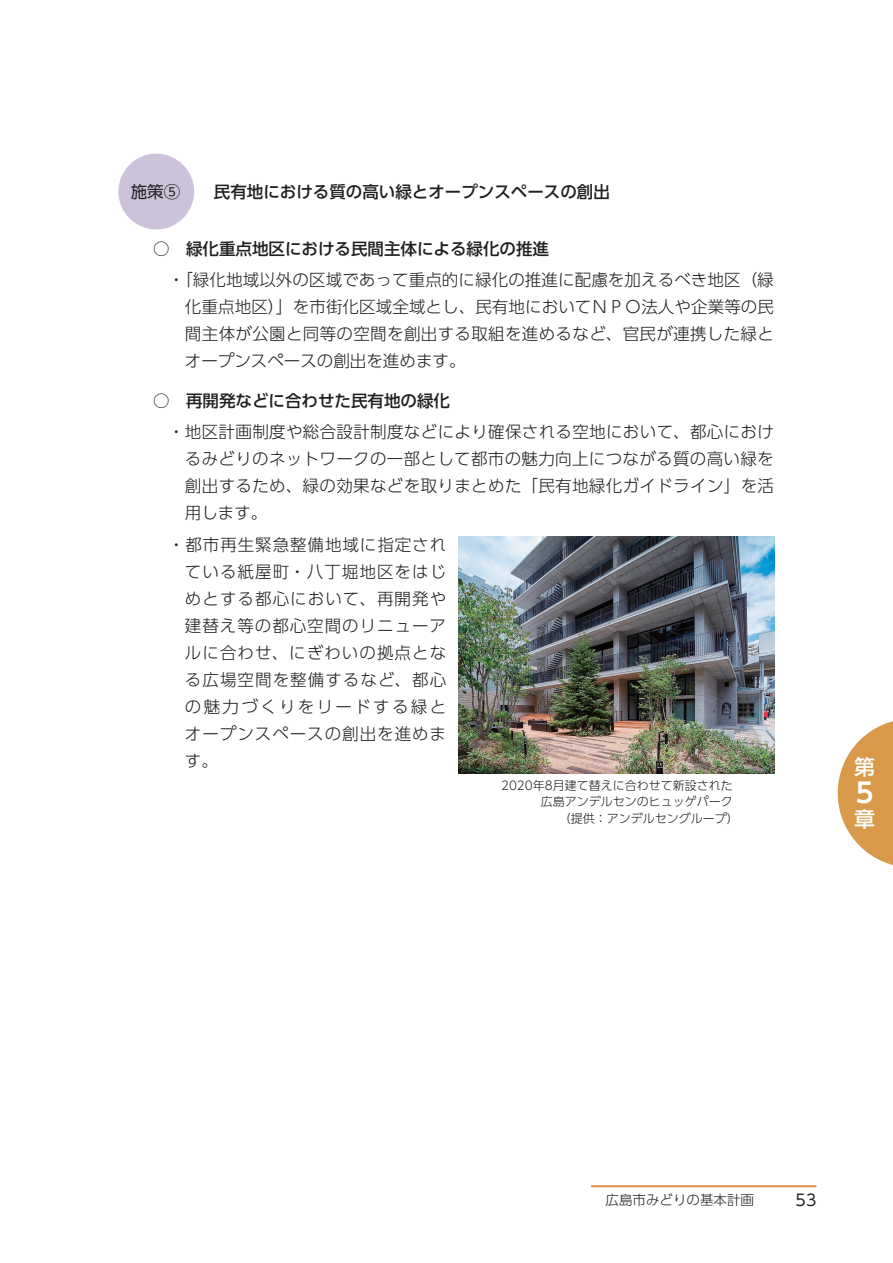
<style>
.page{position:relative;width:893px;height:1263px;background:#fff}
.page>*{position:absolute;margin:0;border:0;box-sizing:border-box;transform-origin:0 0}
.t1{font:700 27px "UD Shin Go Pro De";color:#fff}
.t2{font:500 21px "UD Shin Go Pro";color:#fff}
.t3{font:300 16.5px/27px "UD Shin Go Pro";letter-spacing:.02em;color:#231f20;text-align:justify}
.t4{font:500 16.5px "UD Shin Go Pro";color:#231f20}
.t5{font:16.5px "UD Shin Go Pro";color:#231f20}
.t6{font:15.75px "UD Shin Go Pro";color:#231f20}
.t7{font:300 13.5px "UD Shin Go Pro";color:#231f20}
.t8{font:300 12px "UD Shin Go Pro";color:#231f20}
</style>
<div class="page">
<hr style="left:591px;top:1185px;width:225px;height:2px;background:#d8994b">
<svg style="left:838px;top:721px;width:55px;height:144px"></svg>
<div style="left:118px;top:154px;width:76px;height:75px;background:#ccc3da;border-radius:50%"></div>
<img style="left:459px;top:537px;width:315px;height:236px">
<p class="t5" style="left:131px;top:178px;width:51px">施策⑤</p>
<p class="t4" style="left:214px;top:178px;width:397px">民有地における質の高い緑とオープンスペースの創出</p>
<p class="t4" style="left:153px;top:235px;width:397px">○　緑化重点地区における民間主体による緑化の推進</p>
<p class="t3" style="left:185px;top:266px;width:591px;text-indent:-17px">・「緑化地域以外の区域であって重点的に緑化の推進に配慮を加えるべき地区（緑化重点地区）」を市街化区域全域とし、民有地においてＮＰＯ法人や企業等の民間主体が公園と同等の空間を創出する取組を進めるなど、官民が連携した緑とオープンスペースの創出を進めます。</p>
<p class="t4" style="left:153px;top:387px;width:298px">○　再開発などに合わせた民有地の緑化</p>
<p class="t3" style="left:185px;top:418px;width:591px;text-indent:-17px">・地区計画制度や総合設計制度などにより確保される空地において、都心におけるみどりのネットワークの一部として都市の魅力向上につながる質の高い緑を創出するため、緑の効果などを取りまとめた「民有地緑化ガイドライン」を活用します。</p>
<p class="t3" style="left:185px;top:530px;width:263px;text-indent:-17px">・都市再生緊急整備地域に指定されている紙屋町・八丁堀地区をはじめとする都心において、再開発や建替え等の都心空間のリニューアルに合わせ、にぎわいの拠点となる広場空間を整備するなど、都心の魅力づくりをリードする緑とオープンスペースの創出を進めます。</p>
<p class="t8" style="left:501px;top:775px;width:233px">2020年8月建て替えに合わせて新設された</p>
<p class="t8" style="left:541px;top:792px;width:193px">広島アンデルセンのヒュッゲパーク</p>
<p class="t8" style="left:559px;top:808px;width:181px">（提供：アンデルセングループ）</p>
<p class="t2" style="left:854px;top:750px;width:22px">第</p>
<h1 class="t1" style="left:856px;top:771px;width:18px">5</h1>
<p class="t2" style="left:854px;top:802px;width:22px">章</p>
<p class="t7" style="left:605px;top:1189px;width:150px">広島市みどりの基本計画</p>
<p class="t6" style="left:796px;top:1187px;width:22px">53</p>
</div>
